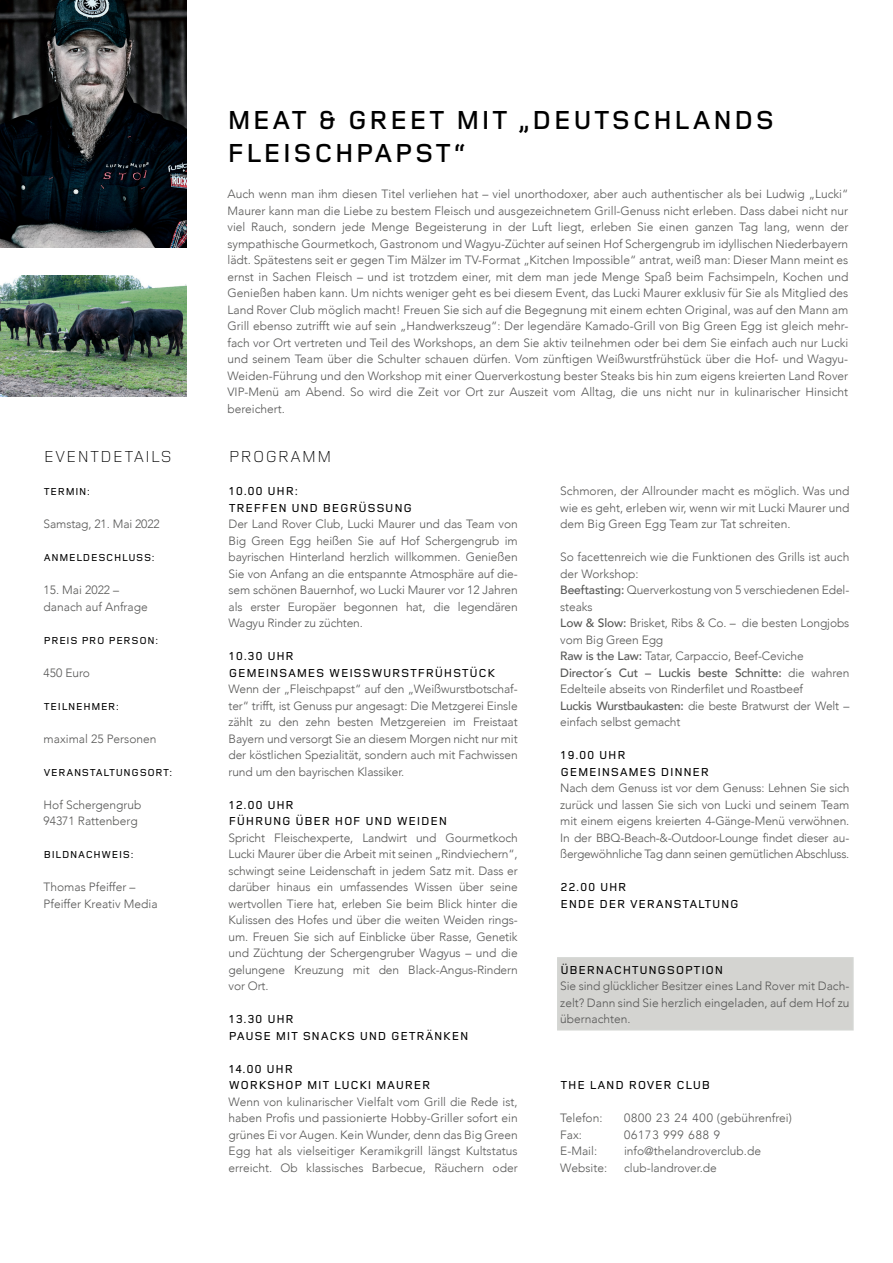
<style>
.page{position:relative;width:893px;height:1263px;background:#fff}
.page>*{position:absolute;margin:0;border:0;box-sizing:border-box;transform-origin:0 0}
.t1{font:600 27px/33px "Land Rover Wide";letter-spacing:.02em;color:#000}
.t2{font:300 16.5px "Land Rover Wide";color:#000}
.t3{font:300 12px/16.5px "Avenir LT Com";letter-spacing:-.01em;color:#575756;text-align:justify}
.t4{font:500 12px/16.5px "Land Rover Wide";color:#000}
.t5{font:300 12px "Avenir LT Com";letter-spacing:.07em;color:#575756}
.t6{font:500 10.5px "Land Rover Wide";color:#000}
.s1{font-weight:500}
</style>
<div class="page">
<div style="left:557px;top:957px;width:297px;height:73px;background:#d4d4d1"></div>
<img style="left:0;top:275px;width:186px;height:121px">
<img style="left:0;top:0;width:186px;height:248px">
<h2 class="t2" style="left:44px;top:445px;width:130px">EVENTDETAILS</h2>
<p class="t6" style="left:44px;top:484px;width:48px">TERMIN:</p>
<p class="t3" style="left:44px;top:516px;width:118px">Samstag, 21. Mai 2022</p>
<p class="t6" style="left:44px;top:550px;width:113px">ANMELDESCHLUSS:</p>
<p class="t3" style="left:44px;top:582px;width:106px">15. Mai 2022 – danach auf Anfrage</p>
<p class="t6" style="left:44px;top:633px;width:116px">PREIS PRO PERSON:</p>
<p class="t3" style="left:44px;top:664px;width:48px">450 Euro</p>
<p class="t6" style="left:44px;top:699px;width:77px">TEILNEHMER:</p>
<p class="t3" style="left:44px;top:730px;width:114px">maximal 25 Personen</p>
<p class="t6" style="left:44px;top:765px;width:131px">VERANSTALTUNGSORT:</p>
<p class="t3" style="left:44px;top:796px;width:100px">Hof Schergengrub<br>94371 Rattenberg</p>
<p class="t6" style="left:44px;top:847px;width:92px">BILDNACHWEIS:</p>
<p class="t3" style="left:44px;top:879px;width:116px">Thomas Pfeiffer –<br>Pfeiffer Kreativ Media</p>
<h1 class="t1" style="left:227px;top:102px;width:550px">MEAT &amp; GREET MIT „DEUTSCHLANDS<br>FLEISCHPAPST“</h1>
<p class="t3" style="left:227px;top:186px;width:622px">Auch wenn man ihm diesen Titel verliehen hat – viel unorthodoxer, aber auch authentischer als bei Ludwig „Lucki“ Maurer kann man die Liebe zu bestem Fleisch und ausgezeichnetem Grill-Genuss nicht erleben. Dass dabei nicht nur viel Rauch, sondern jede Menge Begeisterung in der Luft liegt, erleben Sie einen ganzen Tag lang, wenn der sympathische Gourmetkoch, Gastronom und Wagyu-Züchter auf seinen Hof Schergengrub im idyllischen Niederbayern lädt. Spätestens seit er gegen Tim Mälzer im TV-Format „Kitchen Impossible“ antrat, weiß man: Dieser Mann meint es ernst in Sachen Fleisch – und ist trotzdem einer, mit dem man jede Menge Spaß beim Fachsimpeln, Kochen und Genießen haben kann. Um nichts weniger geht es bei diesem Event, das Lucki Maurer exklusiv für Sie als Mitglied des Land Rover Club möglich macht! Freuen Sie sich auf die Begegnung mit einem echten Original, was auf den Mann am Grill ebenso zutrifft wie auf sein „Handwerkszeug“: Der legendäre Kamado-Grill von Big Green Egg ist gleich mehr&shy;fach vor Ort vertreten und Teil des Workshops, an dem Sie aktiv teilnehmen oder bei dem Sie einfach auch nur Lucki und seinem Team über die Schulter schauen dürfen. Vom zünftigen Weißwurstfrühstück über die Hof- und Wagyu-Weiden-Führung und den Workshop mit einer Querverkostung bester Steaks bis hin zum eigens kreierten Land Rover VIP-Menü am Abend. So wird die Zeit vor Ort zur Auszeit vom Alltag, die uns nicht nur in kulinarischer Hinsicht bereichert.</p>
<h2 class="t2" style="left:229px;top:445px;width:105px">PROGRAMM</h2>
<p class="t4" style="left:229px;top:482px;width:185px">10.00 UHR:<br>TREFFEN UND BEGRÜSSUNG</p>
<p class="t3" style="left:229px;top:516px;width:291px">Der Land Rover Club, Lucki Maurer und das Team von Big Green Egg heißen Sie auf Hof Schergengrub im bayrischen Hinterland herzlich willkommen. Genießen Sie von Anfang an die entspannte Atmosphäre auf die&shy;sem schönen Bauernhof, wo Lucki Maurer vor 12 Jahren als erster Europäer begonnen hat, die legendären Wagyu Rinder zu züchten.</p>
<p class="t4" style="left:229px;top:647px;width:269px">10.30 UHR<br>GEMEINSAMES WEISSWURSTFRÜHSTÜCK</p>
<p class="t3" style="left:229px;top:681px;width:291px">Wenn der „Fleischpapst“ auf den „Weißwurstbotschaf&shy;ter“ trifft, ist Genuss pur angesagt: Die Metzgerei Einsle zählt zu den zehn besten Metzgereien im Freistaat Bayern und versorgt Sie an diesem Morgen nicht nur mit der köstlichen Spezialität, sondern auch mit Fachwissen rund um den bayrischen Klassiker.</p>
<p class="t4" style="left:229px;top:795px;width:220px">12.00 UHR<br>FÜHRUNG ÜBER HOF UND WEIDEN</p>
<p class="t3" style="left:229px;top:829px;width:291px">Spricht Fleischexperte, Landwirt und Gourmetkoch Lucki Maurer über die Arbeit mit seinen „Rindviechern“, schwingt seine Leidenschaft in jedem Satz mit. Dass er darüber hinaus ein umfassendes Wissen über seine wertvollen Tiere hat, erleben Sie beim Blick hinter die Kulissen des Hofes und über die weiten Weiden rings&shy;um. Freuen Sie sich auf Einblicke über Rasse, Genetik und Züchtung der Schergengruber Wagyus – und die gelungene Kreuzung mit den Black-Angus-Rindern vor Ort.</p>
<p class="t4" style="left:229px;top:1010px;width:242px">13.30 UHR<br>PAUSE MIT SNACKS UND GETRÄNKEN</p>
<p class="t4" style="left:229px;top:1059px;width:204px">14.00 UHR<br>WORKSHOP MIT LUCKI MAURER</p>
<p class="t3" style="left:229px;top:1093px;width:291px">Wenn von kulinarischer Vielfalt vom Grill die Rede ist, haben Profis und passionierte Hobby-Griller sofort ein grünes Ei vor Augen. Kein Wunder, denn das Big Green Egg hat als vielseitiger Keramikgrill längst Kultstatus erreicht. Ob klassisches Barbecue, Räuchern oder</p>
<p class="t3" style="left:560px;top:483px;width:291px">Schmoren, der Allrounder macht es möglich. Was und wie es geht, erleben wir, wenn wir mit Lucki Maurer und dem Big Green Egg Team zur Tat schreiten.</p>
<p class="t3" style="left:560px;top:549px;width:291px;text-align:left">So facettenreich wie die Funktionen des Grills ist auch der Workshop:<br><span class="s1">Beeftasting:</span> Querverkostung von 5 verschiedenen Edel&shy;steaks<br><span class="s1">Low &amp; Slow:</span> Brisket, Ribs &amp; Co. – die besten Longjobs vom Big Green Egg<br><span class="s1">Raw is the Law:</span> Tatar, Carpaccio, Beef-Ceviche <span class="s1">Director´s Cut – Luckis beste Schnitte:</span> die wahren Edelteile abseits von Rinderfilet und Roastbeef<br><span class="s1">Luckis Wurstbaukasten:</span> die beste Bratwurst der Welt – einfach selbst gemacht</p>
<p class="t4" style="left:560px;top:746px;width:151px">19.00 UHR<br>GEMEINSAMES DINNER</p>
<p class="t3" style="left:560px;top:780px;width:291px">Nach dem Genuss ist vor dem Genuss: Lehnen Sie sich zurück und lassen Sie sich von Lucki und seinem Team mit einem eigens kreierten 4-Gänge-Menü verwöhnen.<br>In der BBQ-Beach-&amp;-Outdoor-Lounge findet dieser au&shy;ßergewöhnliche Tag dann seinen gemütlichen Abschluss.</p>
<p class="t4" style="left:560px;top:878px;width:180px">22.00 UHR<br>ENDE DER VERANSTALTUNG</p>
<p class="t4" style="left:560px;top:960px;width:165px">ÜBERNACHTUNGSOPTION</p>
<p class="t3" style="left:560px;top:978px;width:291px">Sie sind glücklicher Besitzer eines Land Rover mit Dach&shy;zelt? Dann sind Sie herzlich eingeladen, auf dem Hof zu übernachten.</p>
<p class="t4" style="left:560px;top:1076px;width:152px">THE LAND ROVER CLUB</p>
<p class="t3" style="left:560px;top:1110px;width:44px">Telefon:</p>
<p class="t3" style="left:624px;top:1110px;width:169px">0800 23 24 400 (gebührenfrei)</p>
<p class="t3" style="left:560px;top:1126px;width:23px">Fax:</p>
<p class="t5" style="left:624px;top:1127px;width:97px">06173 999 688 9</p>
<p class="t3" style="left:560px;top:1143px;width:38px">E-Mail:</p>
<p class="t3" style="left:624px;top:1143px;width:138px">info@thelandroverclub.de</p>
<p class="t3" style="left:560px;top:1159px;width:48px">Website:</p>
<p class="t3" style="left:624px;top:1159px;width:94px">club-landrover.de</p>
</div>
